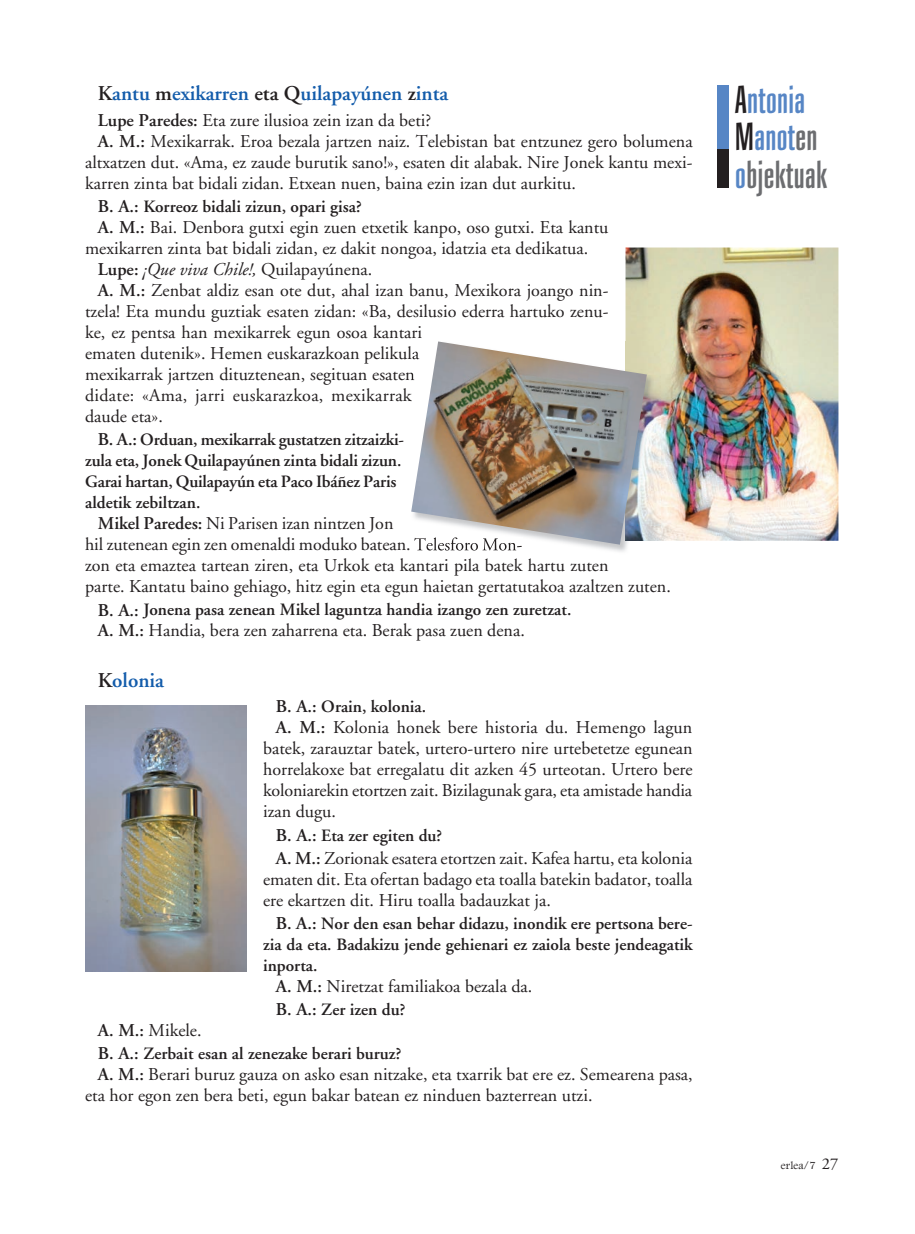
<style>
.page{position:relative;width:915px;height:1234px;background:#fff}
.page>*{position:absolute;margin:0;border:0;box-sizing:border-box;transform-origin:0 0}
.t1{font:500 36px/37.5px "Lance Condensed";letter-spacing:.01em;color:#5786c5}
.t2{font:600 21px "Adobe Garamond";color:#135cab}
.t3{font:18px/21px "Adobe Garamond";color:#231f20}
.t4{font:italic 18px "Adobe Garamond";color:#231f20}
.t5{font:600 17.25px/21px "Adobe Garamond";color:#231f20}
.t6{font:11.25px "Footlight MT Light";color:#231f20}
.s1{color:#231f20}
.s2{font-weight:600}
.s3{font-size:18px}
.s4{font-weight:600;font-style:normal}
.s5{font-style:normal}
.s6{color:#6c6d70}
.s7{font-family:"Adobe Garamond";font-size:16.5px}
</style>
<div class="page">
<img style="left:625px;top:247px;width:213px;height:293px">
<img style="left:575px;top:540px;width:85px;height:12px">
<img style="left:410px;top:346px;width:1px;height:13px">
<img style="left:417px;top:544px;width:105px;height:7px">
<img style="left:646px;top:341px;width:14px;height:199px">
<img style="left:411px;top:341px;width:235px;height:203px">
<img style="left:85px;top:705px;width:161px;height:266px">
<div style="left:716px;top:85px;width:12px;height:65px;background:#5786c5"></div>
<div style="left:716px;top:150px;width:12px;height:38px;background:#231f20"></div>
<p class="t2" style="left:98px;top:82px;width:352px"><span class="s1">K</span>antu <span class="s1">m</span>exikarren <span class="s1">eta Q</span>uilapayúnen <span class="s1">z</span>inta</p>
<p class="t3" style="left:98px;top:110px;width:335px"><span class="s2">Lupe Paredes:</span> Eta zure ilusioa zein izan da beti?</p>
<p class="t3" style="left:98px;top:131px;width:596px"><span class="s2">A. M.:</span> Mexikarrak. Eroa bezala jartzen naiz. Telebistan bat entzunez gero bolumena</p>
<p class="t3" style="left:85px;top:152px;width:608px">altxatzen dut. «Ama, ez zaude burutik sano!», esaten dit alabak. Nire Jonek kantu mexi-</p>
<p class="t3" style="left:85px;top:173px;width:492px">karren zinta bat bidali zidan. Etxean nuen, baina ezin izan dut aurkitu.</p>
<p class="t5" style="left:98px;top:196px;width:265px"><span class="s3">B. A.:</span> Korreoz bidali zizun, opari gisa?</p>
<p class="t3" style="left:98px;top:217px;width:512px"><span class="s2">A. M.:</span> Bai. Denbora gutxi egin zuen etxetik kanpo, oso gutxi. Eta kantu</p>
<p class="t3" style="left:85px;top:238px;width:504px">mexikarren zinta bat bidali zidan, ez dakit nongoa, idatzia eta dedikatua.</p>
<p class="t4" style="left:98px;top:259px;width:276px"><span class="s4">Lupe:</span> ¡Que viva Chile!, <span class="s5">Quilapayúnena.</span></p>
<p class="t3" style="left:98px;top:280px;width:512px"><span class="s2">A. M.:</span> Zenbat aldiz esan ote dut, ahal izan banu, Mexikora joango nin-</p>
<p class="t3" style="left:85px;top:301px;width:524px">tzela! Eta mundu guztiak esaten zidan: «Ba, desilusio ederra hartuko zenu-</p>
<p class="t3" style="left:85px;top:322px;width:338px">ke, ez pentsa han mexikarrek egun osoa kantari</p>
<p class="t3" style="left:85px;top:343px;width:335px">ematen dutenik». Hemen euskarazkoan pelikula</p>
<p class="t3" style="left:85px;top:364px;width:331px">mexikarrak jartzen dituztenean, segituan esaten</p>
<p class="t3" style="left:85px;top:385px;width:328px">didate: «Ama, jarri euskarazkoa, mexikarrak</p>
<p class="t3" style="left:85px;top:406px;width:79px">daude eta».</p>
<p class="t5" style="left:85px;top:429px;width:320px;text-indent:13px"><span class="s3">B. A.:</span> Orduan, mexikarrak gustatzen zitzaizki&shy;zula eta, Jonek Quilapayúnen zinta bidali zizun.<br>Garai hartan, Quilapayún eta Paco Ibáñez Paris aldetik zebiltzan.</p>
<p class="t3" style="left:85px;top:513px;width:587px;text-indent:13px"><span class="s2">Mikel Paredes:</span> Ni Parisen izan nintzen Jon<br>hil zutenean egin zen omenaldi moduko batean. Telesforo Mon-<br>zon eta emaztea tartean ziren, eta Urkok eta kantari pila batek hartu zuten<br>parte. Kantatu baino gehiago, hitz egin eta egun haietan gertatutakoa azaltzen zuten.</p>
<p class="t5" style="left:98px;top:599px;width:475px"><span class="s3">B. A.:</span> Jonena pasa zenean Mikel laguntza handia izango zen zuretzat.</p>
<p class="t3" style="left:98px;top:620px;width:428px"><span class="s2">A. M.:</span> Handia, bera zen zaharrena eta. Berak pasa zuen dena.</p>
<p class="t2" style="left:98px;top:668px;width:68px"><span class="s1">K</span>olonia</p>
<p class="t5" style="left:276px;top:696px;width:152px"><span class="s3">B. A.:</span> Orain, kolonia.</p>
<p class="t3" style="left:263px;top:717px;width:431px;text-align:justify;text-indent:13px"><span class="s2">A. M.:</span> Kolonia honek bere historia du. Hemengo lagun batek, zarauztar batek, urtero-urtero nire urtebetetze egunean horrelakoxe bat erregalatu dit azken 45 urteotan. Urtero bere koloniarekin etortzen zait. Bizilagunak gara, eta amistade handia izan dugu.</p>
<p class="t5" style="left:276px;top:824px;width:168px"><span class="s3">B. A.:</span> Eta zer egiten du?</p>
<p class="t3" style="left:263px;top:847px;width:430px;text-align:justify;text-indent:13px"><span class="s2">A. M.:</span> Zorionak esatera etortzen zait. Kafea hartu, eta kolonia ematen dit. Eta ofertan badago eta toalla batekin badator, toalla ere ekartzen dit. Hiru toalla badauzkat ja.</p>
<p class="t5" style="left:263px;top:913px;width:431px;text-align:justify;text-indent:13px"><span class="s3">B. A.:</span> Nor den esan behar didazu, inondik ere pertsona bere&shy;zia da eta. Badakizu jende gehienari ez zaiola beste jendeagatik inporta.</p>
<p class="t3" style="left:276px;top:975px;width:258px"><span class="s2">A. M.:</span> Niretzat familiakoa bezala da.</p>
<p class="t5" style="left:276px;top:999px;width:131px"><span class="s3">B. A.:</span> Zer izen du?</p>
<p class="t3" style="left:98px;top:1020px;width:105px"><span class="s2">A. M.:</span> Mikele.</p>
<p class="t5" style="left:98px;top:1043px;width:305px"><span class="s3">B. A.:</span> Zerbait esan al zenezake berari buruz?</p>
<p class="t3" style="left:85px;top:1064px;width:609px;text-indent:13px"><span class="s2">A. M.:</span> Berari buruz gauza on asko esan nitzake, eta txarrik bat ere ez. Semearena pasa, eta hor egon zen bera beti, egun bakar batean ez ninduen bazterrean utzi.</p>
<h1 class="t1" style="left:735px;top:82px;width:93px"><span class="s1">A</span>ntonia<br><span class="s1">M</span>anot<span class="s6">en </span>o<span class="s6">bjektuak</span></h1>
<p class="t6" style="left:780px;top:1158px;width:59px">erlea/7 <span class="s7">27</span></p>
</div>
